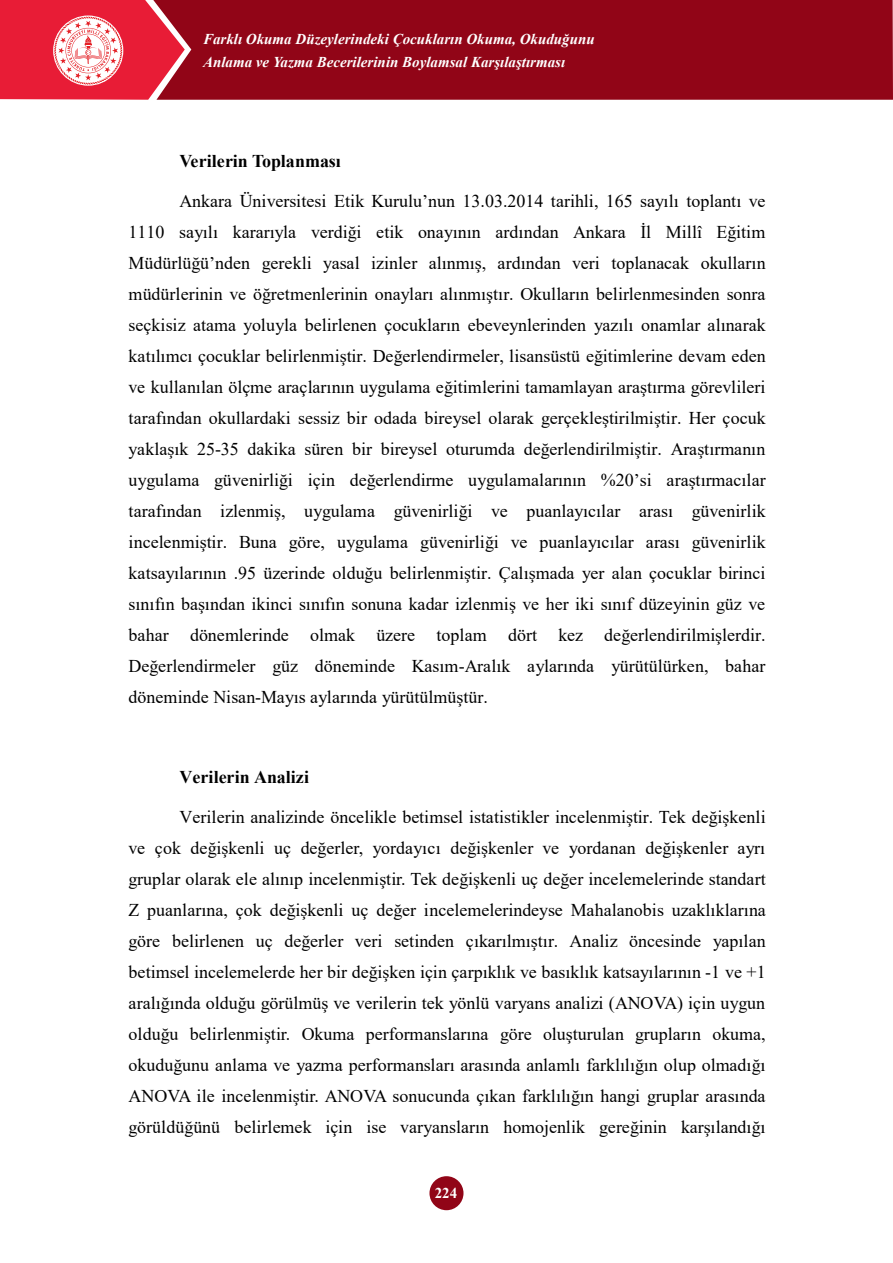
<style>
.page{position:relative;width:893px;height:1263px;background:#fff}
.page>*{position:absolute;margin:0;border:0;box-sizing:border-box;transform-origin:0 0}
.t1{font:18px/31px "Times New Roman";color:#000;text-align:justify}
.t2{font:700 18px "Times New Roman";letter-spacing:.005em;color:#000}
.t3{font:italic 700 15px/22.5px "Times New Roman";color:#fff}
.t4{font:700 15px "Times New Roman";color:#fff}
.s1{font-weight:700}
</style>
<div class="page">
<div style="left:185px;top:0;width:708px;height:100px;background:#910517"></div>
<svg style="left:0;top:0;width:185px;height:100px;background:#e6485b"></svg>
<div style="left:429px;top:1176px;width:34px;height:34px;background:#910517;border-radius:50%"></div>
<p class="t3" style="left:203px;top:28px;width:393px">Farklı Okuma Düzeylerindeki Çocukların Okuma, Okuduğunu<br>Anlama ve Yazma Becerilerinin Boylamsal Karşılaştırması</p>
<p class="t2" style="left:179px;top:148px;width:163px">Verilerin Toplanması</p>
<p class="t1" style="left:129px;top:185px;width:639px;text-indent:51px">Ankara Üniversitesi Etik Kurulu’nun 13.03.2014 tarihli, 165 sayılı toplantı ve 1110 sayılı kararıyla verdiği etik onayının ardından Ankara İl Millî Eğitim Müdürlüğü’nden gerekli yasal izinler alınmış, ardından veri toplanacak okulların müdürlerinin ve öğretmenlerinin onayları alınmıştır. Okulların belirlenmesinden sonra seçkisiz atama yoluyla belirlenen çocukların ebeveynlerinden yazılı onamlar alınarak katılımcı çocuklar belirlenmiştir. Değerlendirmeler, lisansüstü eğitimlerine devam eden ve kullanılan ölçme araçlarının uygulama eğitimlerini tamamlayan araştırma görevlileri tarafından okullardaki sessiz bir odada bireysel olarak gerçekleştirilmiştir. Her çocuk yaklaşık 25-35 dakika süren bir bireysel oturumda değerlendirilmiştir. Araştırmanın uygulama güvenirliği için değerlendirme uygulamalarının %20’si araştırmacılar tarafından izlenmiş, uygulama güvenirliği ve puanlayıcılar arası güvenirlik incelenmiştir. Buna göre, uygulama güvenirliği ve puanlayıcılar arası güvenirlik katsayılarının .95 üzerinde olduğu belirlenmiştir. Çalışmada yer alan çocuklar birinci sınıfın başından ikinci sınıfın sonuna kadar izlenmiş ve her iki sınıf düzeyinin güz ve bahar dönemlerinde olmak üzere toplam dört kez değerlendirilmişlerdir.<br>Değerlendirmeler güz döneminde Kasım-Aralık aylarında yürütülürken, bahar döneminde Nisan-Mayıs aylarında yürütülmüştür.</p>
<p class="t1" style="left:180px;top:757px;width:588px;line-height:39.6px"><span class="s1">Verilerin Analizi<br></span>Verilerin analizinde öncelikle betimsel istatistikler incelenmiştir. Tek değişkenli</p>
<p class="t1" style="left:129px;top:832px;width:639px">ve çok değişkenli uç değerler, yordayıcı değişkenler ve yordanan değişkenler ayrı gruplar olarak ele alınıp incelenmiştir. Tek değişkenli uç değer incelemelerinde standart Z puanlarına, çok değişkenli uç değer incelemelerindeyse Mahalanobis uzaklıklarına göre belirlenen uç değerler veri setinden çıkarılmıştır. Analiz öncesinde yapılan betimsel incelemelerde her bir değişken için çarpıklık ve basıklık katsayılarının -1 ve +1 aralığında olduğu görülmüş ve verilerin tek yönlü varyans analizi (ANOVA) için uygun olduğu belirlenmiştir. Okuma performanslarına göre oluşturulan grupların okuma, okuduğunu anlama ve yazma performansları arasında anlamlı farklılığın olup olmadığı ANOVA ile incelenmiştir. ANOVA sonucunda çıkan farklılığın hangi gruplar arasında görüldüğünü belirlemek için ise varyansların homojenlik gereğinin karşılandığı</p>
<p class="t4" style="left:435px;top:1182px;width:24px">224</p>
</div>
